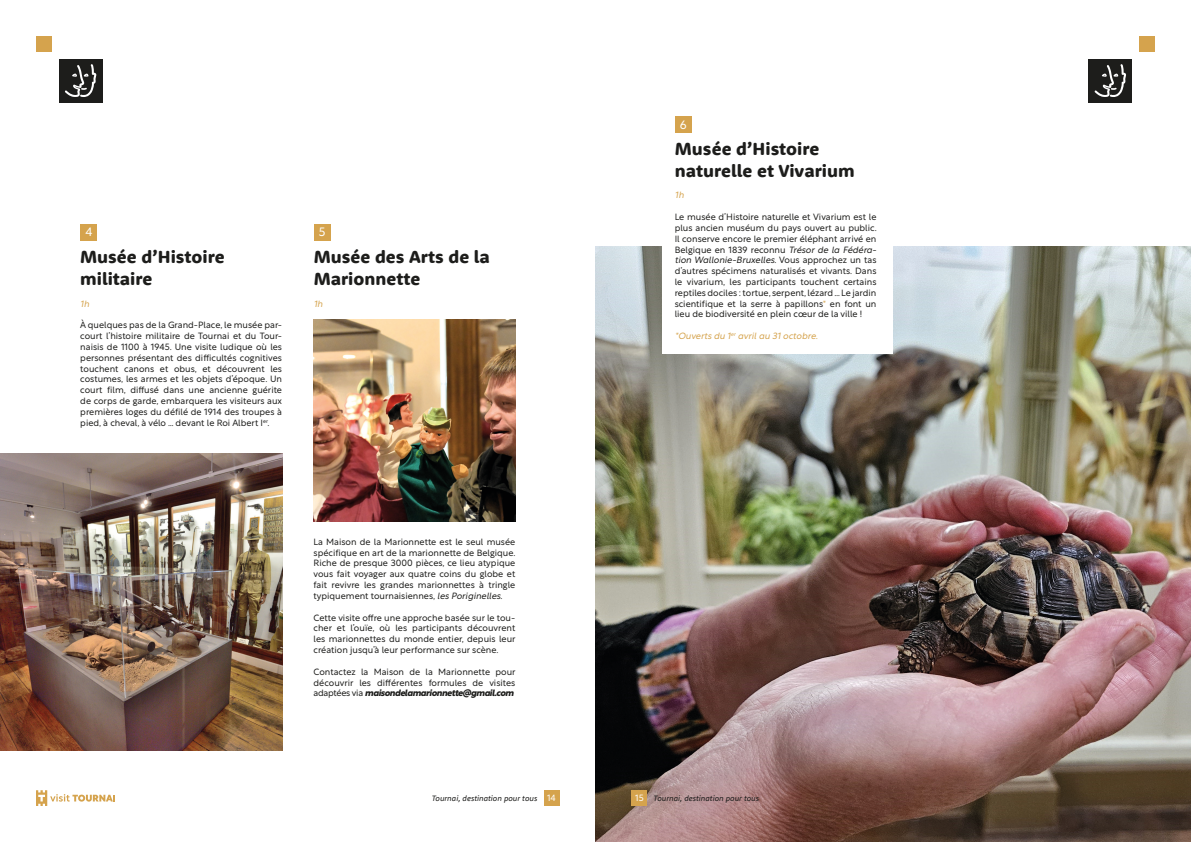
<style>
.page{position:relative;width:1191px;height:842px;background:#fff}
.page>*{position:absolute;margin:0;border:0;box-sizing:border-box;transform-origin:0 0}
.Tous_les_titres{font:800 18.1px/21.7px "Rooney Sans";color:#1d1d1b}
.t1{font:300 12px "Rustica";color:#fff}
.Corps_de_texte{font:300 9px/10.8px "Rustica";color:#1d1d1b;text-align:justify}
.Corps_de_texte-2{font:italic 300 9px "Rustica";color:#d5a34d}
.t2{font:italic 8px "Rooney Sans";color:#1d1d1b}
.s1{font-style:italic}
.s2{color:#d5a34d}
.s3{font-weight:700;font-style:italic}
.s4{font-family:"Rustica";font-weight:300;font-style:normal;font-size:9px;color:#fff}
</style>
<div class="page">
<img style="left:595px;top:247px;width:596px;height:595px">
<div style="left:662px;top:75px;width:231px;height:278px;background:#fff"></div>
<div style="left:36px;top:36px;width:16px;height:16px;background:#d5a34d"></div>
<div style="left:81px;top:224px;width:16px;height:16px;background:#d5a34d"></div>
<div style="left:1139px;top:36px;width:16px;height:16px;background:#d5a34d"></div>
<img style="left:0;top:454px;width:282px;height:296px">
<div style="left:675px;top:116px;width:16px;height:17px;background:#d5a34d"></div>
<img style="left:314px;top:319px;width:202px;height:203px">
<div style="left:59px;top:59px;width:43px;height:43px;background:#1d1d1b"></div>
<svg style="left:65px;top:64px;width:32px;height:33px"></svg>
<div style="left:1088px;top:59px;width:44px;height:43px;background:#1d1d1b"></div>
<svg style="left:1094px;top:64px;width:32px;height:33px"></svg>
<div style="left:314px;top:224px;width:16px;height:16px;background:#d5a34d"></div>
<div style="left:631px;top:790px;width:16px;height:16px;background:#d5a34d"></div>
<div style="left:543px;top:790px;width:16px;height:16px;background:#d5a34d"></div>
<svg style="left:36px;top:790px;width:79px;height:16px"></svg>
<p class="t1" style="left:85px;top:222px;width:9px">4</p>
<p class="Tous_les_titres" style="left:80px;top:246px;width:146px">Musée d’Histoire militaire</p>
<p class="Corps_de_texte-2" style="left:80px;top:296px;width:11px">1h</p>
<p class="Corps_de_texte" style="left:80px;top:319px;width:203px">À quelques pas de la Grand-Place, le musée par&shy;court l’histoire militaire de Tournai et du Tour&shy;naisis de 1100 à 1945. Une visite ludique où les personnes présentant des difficultés cognitives touchent canons et obus, et découvrent les costumes, les armes et les objets d’époque. Un court film, diffusé dans une ancienne guérite de corps de garde, embarquera les visiteurs aux premières loges du défilé de 1914 des troupes à pied, à cheval, à vélo … devant le Roi Albert I<sup>er</sup>.</p>
<p class="t1" style="left:319px;top:222px;width:8px">5</p>
<p class="Tous_les_titres" style="left:314px;top:246px;width:178px">Musée des Arts de la<br>Marionnette</p>
<p class="Corps_de_texte-2" style="left:314px;top:296px;width:11px">1h</p>
<p class="t1" style="left:680px;top:114px;width:8px">6</p>
<p class="Tous_les_titres" style="left:675px;top:137px;width:181px">Musée d’Histoire naturelle et Vivarium</p>
<p class="Corps_de_texte-2" style="left:675px;top:187px;width:11px">1h</p>
<p class="Corps_de_texte" style="left:674px;top:210px;width:203px">Le musée d’Histoire naturelle et Vivarium est le plus ancien muséum du pays ouvert au public.<br>Il conserve encore le premier éléphant arrivé en Belgique en 1839 reconnu <span class="s1">Trésor de la Fédéra&shy;tion Wallonie-Bruxelles</span>. Vous approchez un tas d’autres spécimens naturalisés et vivants. Dans le vivarium, les participants touchent certains reptiles dociles : tortue, serpent, lézard … Le jardin scientifique et la serre à papillons<span class="s2">*</span> en font un lieu de biodiversité en plein cœur de la ville !</p>
<p class="Corps_de_texte-2" style="left:674px;top:328px;width:145px">*Ouverts du 1<sup>er</sup> avril au 31 octobre.</p>
<p class="Corps_de_texte" style="left:313px;top:535px;width:204px">La Maison de la Marionnette est le seul musée spécifique en art de la marionnette de Belgique.<br>Riche de presque 3000 pièces, ce lieu atypique vous fait voyager aux quatre coins du globe et fait revivre les grandes marionnettes à tringle typiquement tournaisiennes, <span class="s1">les Poriginelles</span>.</p>
<p class="Corps_de_texte" style="left:313px;top:611px;width:203px">Cette visite offre une approche basée sur le tou&shy;cher et l’ouïe, où les participants découvrent les marionnettes du monde entier, depuis leur création jusqu’à leur performance sur scène.</p>
<p class="Corps_de_texte" style="left:313px;top:665px;width:203px">Contactez la Maison de la Marionnette pour découvrir les différentes formules de visites adaptées via <span class="s3">maisondelamarionnette@gmail.com</span></p>
<p class="t2" style="left:432px;top:793px;width:126px">Tournai, destination pour tous <span class="s4">14</span></p>
<p class="t2" style="left:635px;top:793px;width:125px"><span class="s4">15</span> Tournai, destination pour tous</p>
</div>
